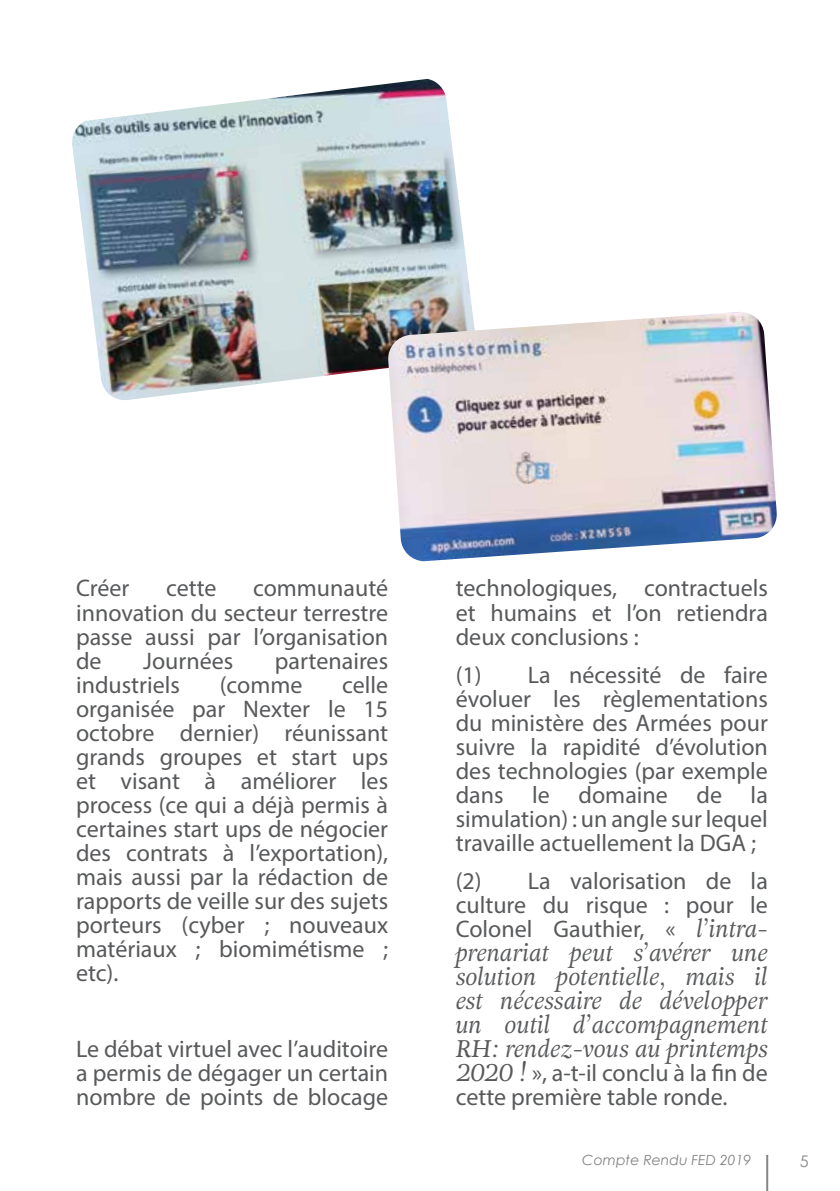
<style>
.page{position:relative;width:840px;height:1191px;background:#fff}
.page>*{position:absolute;margin:0;border:0;box-sizing:border-box;transform-origin:0 0}
.t1{font:24px/24px "Myriad Pro";color:#58595b;text-align:justify}
.t2{font:italic 24px/24px "Adriane Text";color:#58595b;text-align:justify}
.t3{font:16px "Century Gothic";color:#848688}
.t4{font:italic 14px "Century Gothic";color:#808285}
.s1{font-family:"Adriane Text";font-style:italic}
</style>
<div class="page">
<img style="left:72px;top:79px;width:401px;height:321px">
<img style="left:387px;top:312px;width:390px;height:249px">
<hr style="left:765px;top:1154px;width:2px;height:37px;background:#848688">
<p class="t1" style="left:76px;top:576px;width:55px">Créer</p>
<p class="t1" style="left:166px;top:576px;width:52px">cette</p>
<p class="t1" style="left:76px;top:576px;width:313px;text-indent:177px">communauté innovation du secteur terrestre passe aussi par l’organisation de</p>
<p class="t1" style="left:143px;top:648px;width:92px">Journées</p>
<p class="t1" style="left:275px;top:648px;width:115px">partenaires</p>
<p class="t1" style="left:76px;top:672px;width:105px">industriels</p>
<p class="t1" style="left:220px;top:672px;width:84px">(comme</p>
<p class="t1" style="left:76px;top:672px;width:313px;text-indent:266px">celle organisée par Nexter le 15 octobre dernier) réunissant grands groupes et start ups et visant à améliorer les process (ce qui a déjà permis à certaines start ups de négocier des contrats à l’exportation), mais aussi par la rédaction de rapports de veille sur des sujets porteurs (cyber ; nouveaux matériaux ; biomimétisme ; etc).</p>
<p class="t1" style="left:76px;top:1036px;width:313px">Le débat virtuel avec l’auditoire a permis de dégager un certain nombre de points de blocage</p>
<p class="t1" style="left:455px;top:576px;width:313px">technologiques, contractuels et humains et l’on retiendra deux conclusions :</p>
<p class="t1" style="left:455px;top:662px;width:313px">(1) La nécessité de faire évoluer les règlementations du ministère des Armées pour suivre la rapidité d’évolution des technologies (par exemple dans le domaine de la simulation) : un angle sur lequel travaille actuellement la DGA ;</p>
<p class="t1" style="left:455px;top:868px;width:313px">(2) La valorisation de la culture du risque : pour le Colonel Gauthier, « <span class="s1">l’intra-</span></p>
<p class="t2" style="left:455px;top:941px;width:313px">prenariat peut s’avérer une solution potentielle, mais il est nécessaire de développer un outil d’accompagnement RH: rendez-vous au printemps</p>
<p class="t1" style="left:455px;top:1060px;width:313px"><span class="s1">2020 !</span> », a-t-il conclu à la fin de cette première table ronde.</p>
<p class="t4" style="left:582px;top:1150px;width:170px">Compte Rendu FED 2019</p>
<p class="t3" style="left:799px;top:1149px;width:10px">5</p>
</div>
